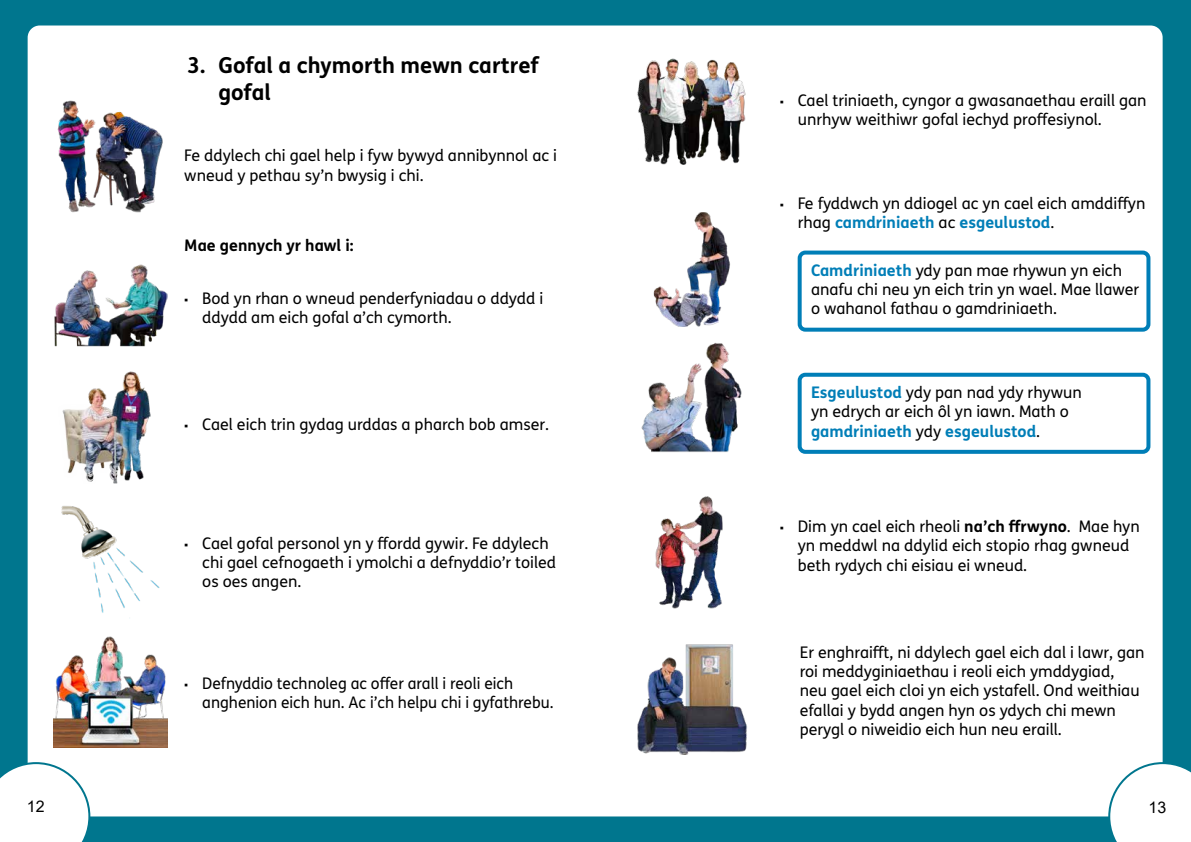
<style>
.page{position:relative;width:1191px;height:842px;background:#00768e}
.page>*{position:absolute;margin:0;border:0;box-sizing:border-box;transform-origin:0 0}
.t1{font:700 22px/26.4px "FS Me Pro";color:#000}
.t2{font:16px/19.2px "FS Me Pro";color:#000}
.t3{font:700 16px "FS Me Pro";color:#000}
.t4{font:16px "Arial";color:#000}
.s1{font-family:"Verdana";font-size:12px}
.s2{font-weight:700;color:#007eb7}
.s3{font-weight:700}
</style>
<div class="page">
<div style="left:28px;top:26px;width:1134px;height:790px;background:#fff;border-radius:12px"></div>
<img style="left:57px;top:100px;width:106px;height:113px">
<img style="left:62px;top:371px;width:89px;height:113px">
<img style="left:54px;top:264px;width:113px;height:83px">
<img style="left:61px;top:506px;width:99px;height:113px">
<img style="left:54px;top:636px;width:113px;height:111px">
<img style="left:637px;top:58px;width:109px;height:107px">
<img style="left:653px;top:213px;width:77px;height:113px">
<img style="left:641px;top:342px;width:101px;height:110px">
<img style="left:655px;top:496px;width:68px;height:113px">
<img style="left:637px;top:644px;width:110px;height:111px">
<div style="left:797px;top:251px;width:353px;height:81px;border:4px solid #007eb7;border-radius:6px"></div>
<div style="left:797px;top:373px;width:353px;height:81px;border:4px solid #007eb7;border-radius:6px"></div>
<svg style="left:0;top:762px;width:90px;height:80px"></svg>
<svg style="left:1108px;top:762px;width:83px;height:80px"></svg>
<h1 class="t1" style="left:218px;top:51px;width:323px;text-indent:-31px">3. Gofal a chymorth mewn cartref gofal</h1>
<p class="t2" style="left:184px;top:146px;width:374px">Fe ddylech chi gael help i fyw bywyd annibynnol ac i wneud y pethau sy’n bwysig i chi.</p>
<p class="t3" style="left:184px;top:233px;width:171px">Mae gennych yr hawl i:</p>
<p class="t2" style="left:202px;top:288px;width:342px;text-indent:-18px"><span class="s1">▪</span> Bod yn rhan o wneud penderfyniadau o ddydd i ddydd am eich gofal a’ch cymorth.</p>
<p class="t2" style="left:184px;top:415px;width:366px"><span class="s1">▪</span> Cael eich trin gydag urddas a pharch bob amser.</p>
<p class="t2" style="left:202px;top:533px;width:355px;text-indent:-18px"><span class="s1">▪</span> Cael gofal personol yn y fordd gywir. Fe ddylech chi gael cefnogaeth i ymolchi a defnyddio’r toiled os oes angen.</p>
<p class="t2" style="left:202px;top:673px;width:353px;text-indent:-18px"><span class="s1">▪</span> Defnyddio technoleg ac ofer arall i reoli eich anghenion eich hun. Ac i’ch helpu chi i gyfathrebu.</p>
<p class="t2" style="left:798px;top:90px;width:350px;text-indent:-18px"><span class="s1">▪</span> Cael triniaeth, cyngor a gwasanaethau eraill gan unrhyw weithiwr gofal iechyd profesiynol.</p>
<p class="t2" style="left:798px;top:194px;width:349px;text-indent:-18px"><span class="s1">▪</span> Fe fyddwch yn ddiogel ac yn cael eich amddifyn rhag <span class="s2">camdriniaeth</span> ac <span class="s2">esgeulustod</span>.</p>
<p class="t2" style="left:811px;top:260px;width:330px"><span class="s2">Camdriniaeth</span> ydy pan mae rhywun yn eich anafu chi neu yn eich trin yn wael. Mae llawer o wahanol fathau o gamdriniaeth.</p>
<p class="t2" style="left:811px;top:383px;width:272px"><span class="s2">Esgeulustod</span> ydy pan nad ydy rhywun yn edrych ar eich ôl yn iawn. Math o <span class="s2">gamdriniaeth</span> ydy <span class="s2">esgeulustod</span>.</p>
<p class="t2" style="left:798px;top:517px;width:343px;text-indent:-18px"><span class="s1">▪</span> Dim yn cael eich rheoli <span class="s3">na’ch frwyno</span>. Mae hyn yn meddwl na ddylid eich stopio rhag gwneud beth rydych chi eisiau ei wneud.</p>
<p class="t2" style="left:799px;top:642px;width:346px">Er enghraift, ni ddylech gael eich dal i lawr, gan roi meddyginiaethau i reoli eich ymddygiad, neu gael eich cloi yn eich ystafell. Ond weithiau efallai y bydd angen hyn os ydych chi mewn perygl o niweidio eich hun neu eraill.</p>
<p class="t4" style="left:27px;top:795px;width:19px">12</p>
<p class="t4" style="left:1148px;top:796px;width:19px">13</p>
</div>
